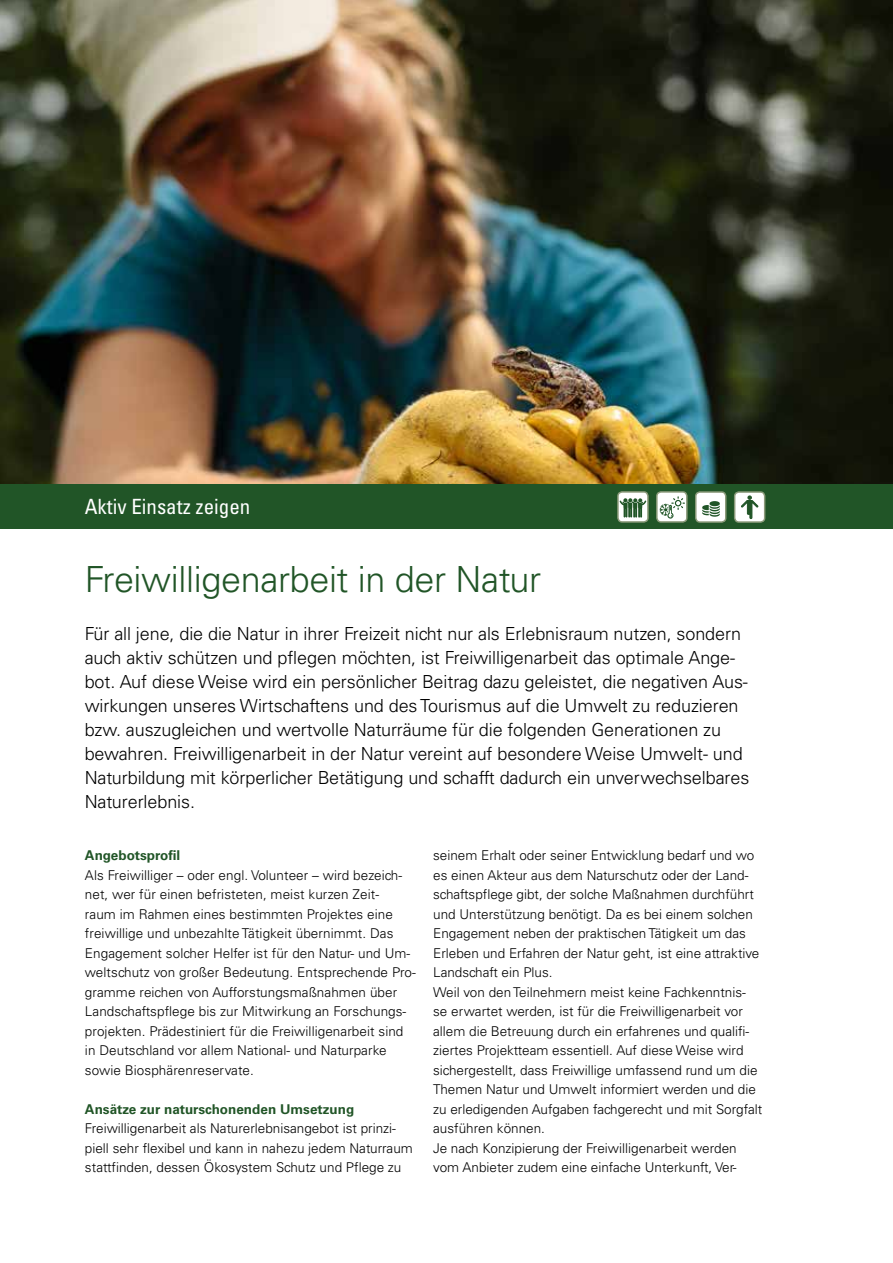
<style>
.page{position:relative;width:893px;height:1263px;background:#fff}
.page>*{position:absolute;margin:0;border:0;box-sizing:border-box;transform-origin:0 0}
.t1{font:300 36px "Univers";letter-spacing:-.01em;color:#215527}
.t2{font:condensed 21px "Univers LT Std";color:#fff}
.t3{font:300 18px/24px "Univers";letter-spacing:-.005em;color:#000}
.t4{font:300 13.5px/19.5px "Univers";color:#000}
.t5{font:700 13.5px "Univers";color:#215527}
</style>
<div class="page">
<img style="left:0;top:0;width:893px;height:484px">
<div style="left:0;top:484px;width:893px;height:45px;background:#215527"></div>
<div style="left:618px;top:492px;width:30px;height:30px;background:#fff;border-radius:4px"></div>
<div style="left:617px;top:491px;width:32px;height:32px;border:2px solid #8c9b7b;border-radius:4px"></div>
<svg style="left:619px;top:498px;width:27px;height:20px"></svg>
<div style="left:657px;top:492px;width:30px;height:30px;background:#fff;border-radius:4px"></div>
<div style="left:656px;top:491px;width:32px;height:32px;border:2px solid #8c9b7b;border-radius:4px"></div>
<svg style="left:660px;top:496px;width:25px;height:23px"></svg>
<div style="left:696px;top:492px;width:30px;height:30px;background:#fff;border-radius:4px"></div>
<div style="left:695px;top:491px;width:31px;height:32px;border:2px solid #8c9b7b;border-radius:4px"></div>
<svg style="left:702px;top:501px;width:18px;height:16px"></svg>
<div style="left:735px;top:492px;width:30px;height:30px;background:#fff;border-radius:4px"></div>
<div style="left:734px;top:491px;width:31px;height:32px;border:2px solid #8c9b7b;border-radius:4px"></div>
<svg style="left:741px;top:496px;width:17px;height:23px"></svg>
<h2 class="t2" style="left:85px;top:494px;width:167px">Aktiv Einsatz zeigen</h2>
<h2 class="t1" style="left:85px;top:557px;width:458px">Freiwilligenarbeit in der Natur</h2>
<p class="t3" style="left:85px;top:622px;width:666px">Für all jene, die die Natur in ihrer Freizeit nicht nur als Erlebnisraum nutzen, sondern auch aktiv schützen und pflegen möchten, ist Freiwilligenarbeit das optimale Ange&shy;bot. Auf diese Weise wird ein persönlicher Beitrag dazu geleistet, die negativen Aus&shy;wirkungen unseres Wirtschaftens und des Tourismus auf die Umwelt zu reduzieren bzw. auszugleichen und wertvolle Naturräume für die folgenden Generationen zu bewahren. Freiwilligenarbeit in der Natur vereint auf besondere Weise Umwelt- und Naturbildung mit körperlicher Betätigung und schafft dadurch ein unverwechselbares Naturerlebnis.</p>
<p class="t5" style="left:85px;top:847px;width:97px">Angebotsprofil</p>
<p class="t4" style="left:85px;top:865px;width:332px">Als Freiwilliger – oder engl. Volunteer – wird bezeich&shy;net, wer für einen befristeten, meist kurzen Zeit-<br>raum im Rahmen eines bestimmten Projektes eine freiwillige und unbezahlte Tätigkeit übernimmt. Das Engagement solcher Helfer ist für den Natur- und Um&shy;weltschutz von großer Bedeutung. Entsprechende Pro&shy;gramme reichen von Aufforstungsmaßnahmen über Landschaftspflege bis zur Mitwirkung an Forschungs&shy;projekten. Prädestiniert für die Freiwilligenarbeit sind in Deutschland vor allem National- und Naturparke sowie Biosphärenreservate.</p>
<p class="t5" style="left:85px;top:1101px;width:271px">Ansätze zur naturschonenden Umsetzung</p>
<p class="t4" style="left:85px;top:1118px;width:329px">Freiwilligenarbeit als Naturerlebnisangebot ist prinzi&shy;piell sehr flexibel und kann in nahezu jedem Naturraum stattfinden, dessen Ökosystem Schutz und Pflege zu</p>
<p class="t4" style="left:433px;top:845px;width:331px">seinem Erhalt oder seiner Entwicklung bedarf und wo es einen Akteur aus dem Naturschutz oder der Land&shy;schaftspflege gibt, der solche Maßnahmen durchführt und Unterstützung benötigt. Da es bei einem solchen Engagement neben der praktischen Tätigkeit um das Erleben und Erfahren der Natur geht, ist eine attraktive Landschaft ein Plus.<br>Weil von den Teilnehmern meist keine Fachkenntnis&shy;se erwartet werden, ist für die Freiwilligenarbeit vor allem die Betreuung durch ein erfahrenes und qualifi&shy;ziertes Projektteam essentiell. Auf diese Weise wird sichergestellt, dass Freiwillige umfassend rund um die Themen Natur und Umwelt informiert werden und die zu erledigenden Aufgaben fachgerecht und mit Sorgfalt ausführen können.<br>Je nach Konzipierung der Freiwilligenarbeit werden vom Anbieter zudem eine einfache Unterkunft, Ver-</p>
</div>
